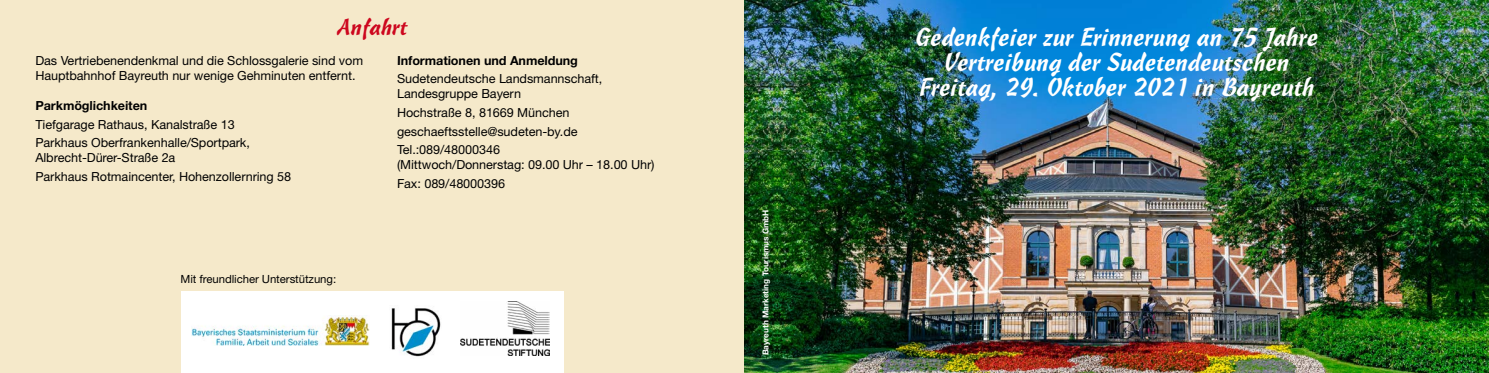
<style>
.page{position:relative;width:1489px;height:373px;background:#fff}
.page>*{position:absolute;margin:0;border:0;box-sizing:border-box;transform-origin:0 0}
.t1{font:25px/25px "Cascade Script LT";color:#fff;text-align:center}
.t2{font:22.5px "Cascade Script LT";color:#cd071e}
.t3{font:12.5px/18.5px "Helvetica Neue LT";color:#000}
.t4{font:700 12.5px "Helvetica Neue LT";color:#000}
.t5{font:11.25px "Helvetica Neue LT";color:#000}
.t6{font:700 8.12px "Helvetica Neue LT";color:#fff}
</style>
<div class="page">
<div style="left:0;top:0;width:744px;height:372px;background:#f5e9ca"></div>
<div style="left:181px;top:291px;width:382px;height:81px;background:#fff"></div>
<img style="left:744px;top:0;width:744px;height:372px">
<img style="left:192px;top:315px;width:177px;height:29px">
<img style="left:391px;top:308px;width:50px;height:49px">
<img style="left:460px;top:301px;width:89px;height:53px">
<h2 class="t2" style="left:337px;top:14px;width:71px">Anfahrt</h2>
<p class="t3" style="left:35px;top:53px;width:329px;line-height:15px">Das Vertriebenendenkmal und die Schlossgalerie sind vom<br>Hauptbahnhof Bayreuth nur wenige Gehminuten entfernt.</p>
<p class="t4" style="left:35px;top:98px;width:114px">Parkmöglichkeiten</p>
<p class="t3" style="left:35px;top:114px;width:216px">Tiefgarage Rathaus, Kanalstraße 13<br>Parkhaus Oberfrankenhalle/Sportpark,</p>
<p class="t3" style="left:35px;top:148px;width:257px">Albrecht-Dürer-Straße 2a<br>Parkhaus Rotmaincenter, Hohenzollernring 58</p>
<p class="t4" style="left:397px;top:53px;width:182px">Informationen und Anmeldung</p>
<p class="t3" style="left:397px;top:71px;width:207px;line-height:15px">Sudetendeutsche Landsmannschaft,<br>Landesgruppe Bayern</p>
<p class="t3" style="left:397px;top:103px;width:182px">Hochstraße 8, 81669 München geschaeftsstelle@sudeten-by.de<br>Tel.:089/48000346</p>
<p class="t3" style="left:397px;top:155px;width:259px">(Mittwoch/Donnerstag: 09.00 Uhr – 18.00 Uhr)<br>Fax: 089/48000396</p>
<p class="t5" style="left:181px;top:272px;width:157px">Mit freundlicher Unterstützung:</p>
<p class="t6" style="left:760px;top:354px;width:147px;rotate:-90deg">Bayreuth Marketing Tourismus GmbH</p>
<h1 class="t1" style="left:915px;top:24px;width:405px">Gedenkfeier zur Erinnerung an 75 Jahre<br>Vertreibung der Sudetendeutschen<br>Freitag, 29. Oktober 2021 in Bayreuth</h1>
</div>
